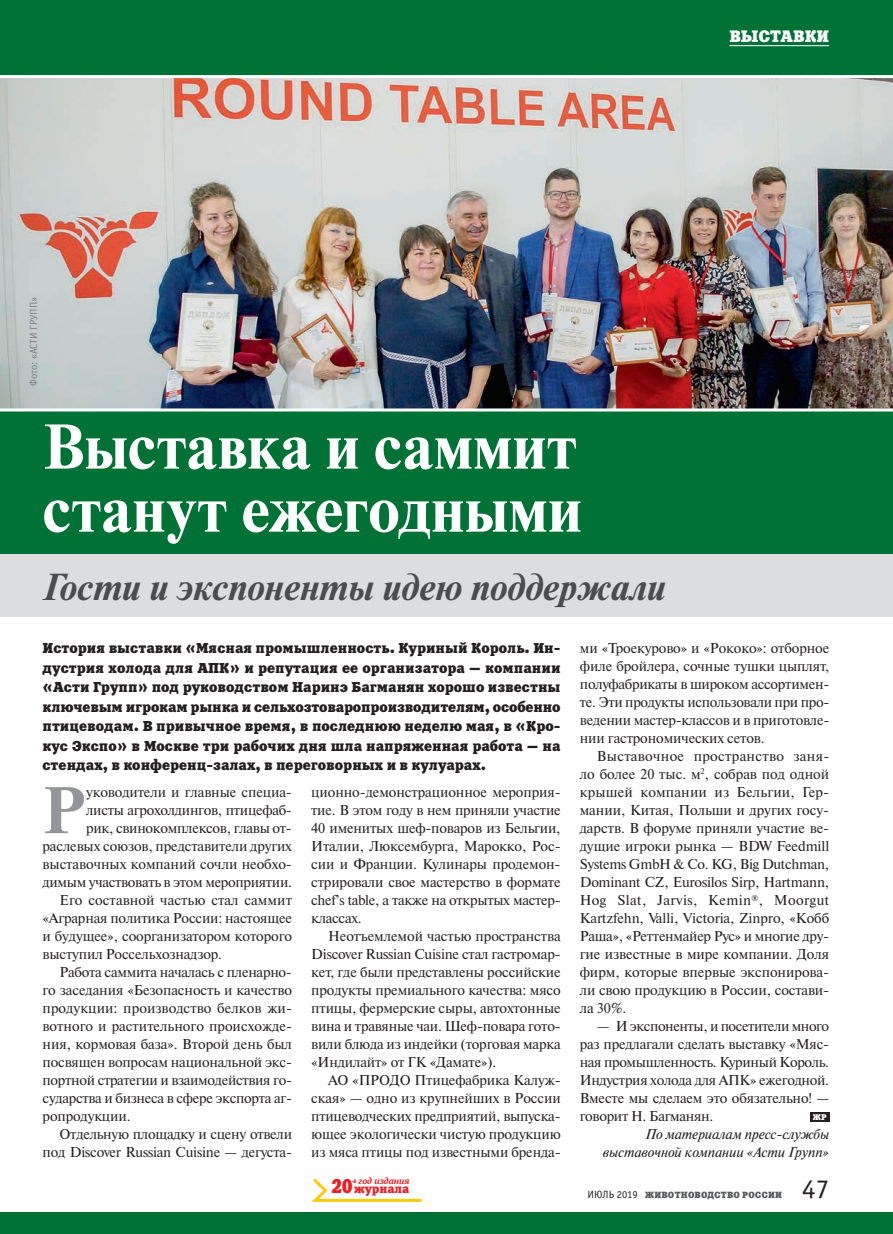
<style>
.page{position:relative;width:893px;height:1234px;background:#fff}
.page>*{position:absolute;margin:0;border:0;box-sizing:border-box;transform-origin:0 0}
.t1{font:700 65.7px "Newton C";color:#939598}
.t2{font:700 63px/63px "Newton C";letter-spacing:.01em;color:#fff}
.t3{font:italic 700 37.5px "Newton C";color:#4b4c4d}
.t4{font:27px "Officina Sans C";color:#231f20}
.t5{font:19.8px "Xenia C";color:#ee1d23;scale:.83 1}
.t6{font:16.5px "Xenia C";letter-spacing:.01em;color:#fff}
.t7{font:14.25px/18px "Newton C";letter-spacing:-.01em;color:#231f20;text-align:justify}
.t8{font:14.25px/19.5px "Xenia C";color:#231f20;text-align:justify}
.t9{font:italic 14.25px/18px "Newton C";letter-spacing:-.01em;color:#231f20;text-align:right}
.t10{font:12px "Xenia C";color:#ee1d23}
.t11{font:10.5px "Officina Sans C";color:#808285}
.t12{font:9px "Xenia C";letter-spacing:.025em;color:#57585a}
.t13{font:italic 700 9px "PT Serif";color:#ee1d23}
.t14{font:8.25px "Xenia C";color:#fff}
.s1{font-family:"Officina Sans C";font-size:10.5px;color:#231f20}
</style>
<div class="page">
<svg style="left:311px;top:1179px;width:111px;height:23px"></svg>
<div style="left:0;top:0;width:893px;height:554px;background:#007236"></div>
<div style="left:810px;top:1111px;width:19px;height:10px;background:#231f20"></div>
<div style="left:0;top:1212px;width:893px;height:21px;background:#007236"></div>
<div style="left:0;top:554px;width:893px;height:63px;background:#dcdddf"></div>
<hr style="left:729px;top:45px;width:100px;height:1px;background:#fff">
<img style="left:0;top:78px;width:893px;height:330px">
<hr style="left:0;top:75px;width:893px;height:3px;background:#fff">
<hr style="left:0;top:408px;width:893px;height:3px;background:#fff">
<p class="t6" style="left:729px;top:26px;width:101px">ВЫСТАВКИ</p>
<p class="t11" style="left:28px;top:386px;width:90px;rotate:-90deg">Фото: «АСТИ ГРУПП»</p>
<h2 class="t2" style="left:43px;top:415px;width:541px">Выставка и саммит станут ежегодными</h2>
<h3 class="t3" style="left:43px;top:567px;width:625px">Гости и экспоненты идею поддержали</h3>
<p class="t8" style="left:43px;top:638px;width:520px">История выставки «Мясная промышленность. Куриный Король. Ин&shy;дустрия холода для АПК» и репутация ее организатора — компании «Асти Групп» под руководством Наринэ Багманян хорошо известны ключевым игрокам рынка и сельхозтоваропроизводителям, особенно птицеводам. В привычное время, в последнюю неделю мая, в «Кро&shy;кус Экспо» в Москве три рабочих дня шла напряженная работа — на стендах, в конференц-залах, в переговорных и в кулуарах.</p>
<h1 class="t1" style="left:43px;top:773px;width:44px">Р</h1>
<p class="t7" style="left:86px;top:783px;width:207px">уководители и главные специа‑</p>
<p class="t7" style="left:86px;top:801px;width:205px">листы агрохолдингов, птицефаб-</p>
<p class="t7" style="left:86px;top:819px;width:207px">рик, свинокомплексов, главы от‑</p>
<p class="t7" style="left:43px;top:837px;width:251px">раслевых союзов, представители других</p>
<p class="t7" style="left:43px;top:855px;width:251px">выставочных компаний сочли необхо‑</p>
<p class="t7" style="left:43px;top:873px;width:251px">димым участвовать в этом мероприятии.</p>
<p class="t7" style="left:60px;top:891px;width:234px">Его составной частью стал саммит</p>
<p class="t7" style="left:43px;top:909px;width:251px">«Аграрная политика России: настоящее</p>
<p class="t7" style="left:43px;top:927px;width:251px">и будущее», соорганизатором которого</p>
<p class="t7" style="left:43px;top:945px;width:181px">выступил Россельхознадзор.</p>
<p class="t7" style="left:60px;top:963px;width:234px">Работа саммита началась с пленарно‑</p>
<p class="t7" style="left:43px;top:981px;width:251px">го заседания «Безопасность и качество</p>
<p class="t7" style="left:43px;top:999px;width:251px">продукции: производство белков жи‑</p>
<p class="t7" style="left:43px;top:1017px;width:251px">вотного и растительного происхожде‑</p>
<p class="t7" style="left:43px;top:1035px;width:251px">ния, кормовая база». Второй день был</p>
<p class="t7" style="left:43px;top:1053px;width:251px">посвящен вопросам национальной экс‑</p>
<p class="t7" style="left:43px;top:1071px;width:251px">портной стратегии и взаимодействия го‑</p>
<p class="t7" style="left:43px;top:1089px;width:251px">сударства и бизнеса в сфере экспорта аг‑</p>
<p class="t7" style="left:43px;top:1107px;width:89px">ропродукции.</p>
<p class="t7" style="left:60px;top:1125px;width:234px">Отдельную площадку и сцену отвели</p>
<p class="t7" style="left:43px;top:1143px;width:251px">под Discover Russian Cuisine — дегуста‑</p>
<p class="t7" style="left:311px;top:783px;width:251px;text-align:left">ционно-демонстрационное мероприя‑ тие. В этом году в нем приняли участие 40 именитых шеф-поваров из Бельгии, Италии, Люксембурга, Марокко, Рос‑ сии и Франции. Кулинары продемон‑ стрировали свое мастерство в формате chef’s table, а также на открытых мастер&shy;классах.</p>
<p class="t7" style="left:311px;top:927px;width:251px;text-indent:17px">Неотъемлемой частью пространства Discover Russian Cuisine стал гастромар‑ кет, где были представлены российские продукты премиального качества: мясо птицы, фермерские сыры, автохтонные вина и травяные чаи. Шеф-повара гото‑ вили блюда из индейки (торговая марка «Индилайт» от ГК «Дамате»).</p>
<p class="t7" style="left:311px;top:1071px;width:251px;text-indent:17px">АО «ПРОДО Птицефабрика Калуж‑ ская» — одно из крупнейших в России птицеводческих предприятий, выпуска‑ ющее экологически чистую продукцию из мяса птицы под известными бренда‑</p>
<p class="t13" style="left:351px;top:1174px;width:59px"><sup>-й</sup> год издания</p>
<p class="t10" style="left:354px;top:1181px;width:57px">журнала</p>
<h3 class="t5" style="left:332px;top:1173px;width:26px">20</h3>
<p class="t7" style="left:580px;top:639px;width:251px">ми «Троекурово» и «Рококо»: отборное филе бройлера, сочные тушки цыплят, полуфабрикаты в широком ассортимен‑ те. Эти продукты использовали при про‑ ведении мастер-классов и в приготовле‑ нии гастрономических сетов.</p>
<p class="t7" style="left:580px;top:747px;width:251px;text-indent:17px">Выставочное пространство заня‑ ло более 20 тыс. м<sup>2</sup>, собрав под одной крышей компании из Бельгии, Гер‑ мании, Китая, Польши и других госу‑ дарств. В форуме приняли участие ве‑ дущие игроки рынка — BDW Feedmill Systems GmbH &amp; Co. KG, Big Dutchman, Dominant CZ, Eurosilos Sirp, Hartmann, Hog Slat, Jarvis, Kemin<sup>®</sup>, Moorgut Kartzfehn, Valli, Victoria, Zinpro, «Кобб Раша», «Реттенмайер Рус» и многие дру‑ гие известные в мире компании. Доля фирм, которые впервые экспонирова‑ ли свою продукцию в России, состави‑ ла 30%.</p>
<p class="t7" style="left:580px;top:1017px;width:251px;text-indent:17px">— И экспоненты, и посетители много раз предлагали сделать выставку «Мяс‑ ная промышленность. Куриный Король.<br>Индустрия холода для АПК» ежегодной.<br>Вместе мы сделаем это обязательно! — говорит Н. Багманян.</p>
<p class="t14" style="left:813px;top:1111px;width:15px">ЖР</p>
<p class="t9" style="left:603px;top:1125px;width:228px">По материалам пресс-службы выставочной компании «Асти Групп»</p>
<p class="t12" style="left:588px;top:1188px;width:196px"><span class="s1">ИЮЛЬ 2019</span> ЖИВОТНОВОДСТВО РОССИИ</p>
<h3 class="t4" style="left:802px;top:1174px;width:28px">47</h3>
</div>
